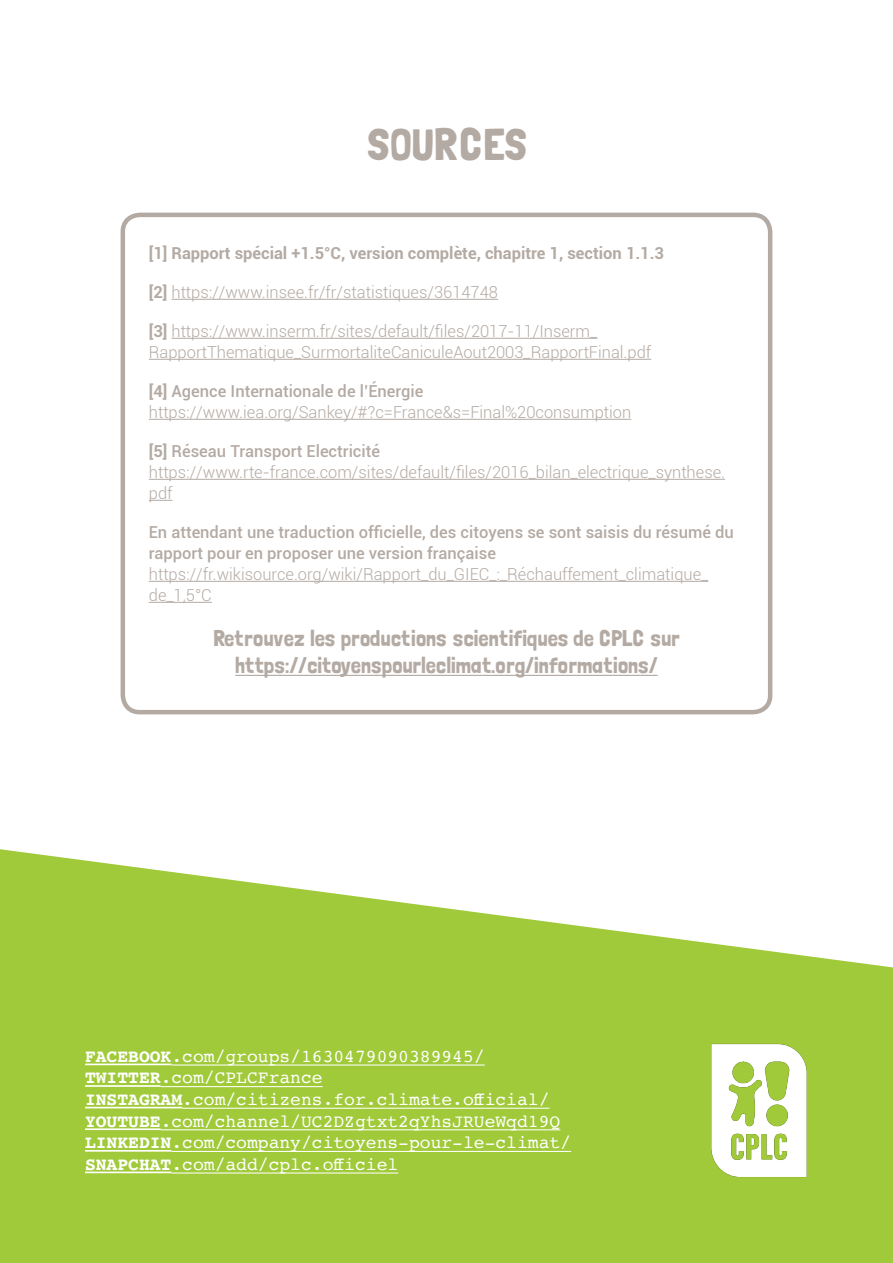
<style>
.page{position:relative;width:893px;height:1263px;background:#fff}
.page>*{position:absolute;margin:0;border:0;box-sizing:border-box;transform-origin:0 0}
.t1{font:45px "Londrina Solid";color:#b4aaa4}
.t2{font:22.5px/27px "Londrina Solid";color:#b4aaa4;text-align:center}
.t3{font:18px/21.6px "Courier";color:#fff}
.t4{font:300 16.5px/21px "Roboto";color:#b4aaa4}
.t5{font:500 16.5px/21px "Roboto";color:#b4aaa4}
.t6{font:700 16.5px "Roboto";color:#b4aaa4}
.s1{font-weight:700}
.s2{font-weight:500}
</style>
<div class="page">
<svg style="left:0;top:849px;width:893px;height:414px;fill:#a0ca39"></svg>
<hr style="left:85px;top:1063px;width:86px;height:2px;background:#fff">
<hr style="left:171px;top:1064px;width:314px;height:1px;background:#fff">
<hr style="left:85px;top:1085px;width:76px;height:2px;background:#fff">
<hr style="left:161px;top:1086px;width:162px;height:1px;background:#fff">
<hr style="left:85px;top:1107px;width:97px;height:1px;background:#fff">
<hr style="left:182px;top:1108px;width:368px;height:1px;background:#fff">
<hr style="left:85px;top:1128px;width:76px;height:2px;background:#fff">
<hr style="left:161px;top:1129px;width:399px;height:1px;background:#fff">
<hr style="left:85px;top:1150px;width:86px;height:2px;background:#fff">
<hr style="left:171px;top:1151px;width:400px;height:1px;background:#fff">
<hr style="left:85px;top:1171px;width:86px;height:2px;background:#fff">
<hr style="left:171px;top:1172px;width:227px;height:1px;background:#fff">
<img style="left:642px;top:994px;width:234px;height:233px">
<hr style="left:171px;top:299px;width:327px;height:1px;background:#b4aaa4">
<hr style="left:171px;top:338px;width:426px;height:1px;background:#b4aaa4">
<hr style="left:149px;top:359px;width:502px;height:1px;background:#b4aaa4">
<hr style="left:149px;top:419px;width:482px;height:1px;background:#b4aaa4">
<hr style="left:149px;top:479px;width:576px;height:1px;background:#b4aaa4">
<svg style="left:149px;top:500px;width:23px;height:1px"></svg>
<hr style="left:149px;top:581px;width:559px;height:1px;background:#b4aaa4">
<hr style="left:149px;top:602px;width:63px;height:1px;background:#b4aaa4">
<hr style="left:235px;top:675px;width:423px;height:1px;background:#b4aaa4">
<div style="left:121px;top:213px;width:651px;height:501px;border:4px solid #b4aaa4;border-radius:17px"></div>
<h1 class="t1" style="left:365px;top:118px;width:164px">SOURCES</h1>
<p class="t6" style="left:149px;top:242px;width:517px">[1] Rapport spécial +1.5°C, version complète, chapitre 1, section 1.1.3</p>
<p class="t4" style="left:149px;top:281px;width:351px"><span class="s1">[2]</span> https://www.insee.fr/fr/statistiques/3614748</p>
<p class="t4" style="left:149px;top:320px;width:504px"><span class="s1">[3]</span> https://www.inserm.fr/sites/default/files/2017-11/Inserm_<br>RapportThematique_SurmortaliteCaniculeAout2003_RapportFinal.pdf</p>
<p class="t4" style="left:149px;top:380px;width:484px"><span class="s1">[4]</span> <span class="s2">Agence Internationale de l’Énergie </span>https://www.iea.org/Sankey/#?c=France&amp;s=Final%20consumption</p>
<p class="t4" style="left:149px;top:440px;width:578px"><span class="s1">[5]</span> <span class="s2">Réseau Transport Electricité </span>https://www.rte-france.com/sites/default/files/2016_bilan_electrique_synthese. pdf</p>
<p class="t5" style="left:149px;top:521px;width:586px">En attendant une traduction officielle, des citoyens se sont saisis du résumé du rapport pour en proposer une version française</p>
<p class="t4" style="left:149px;top:563px;width:561px">https://fr.wikisource.org/wiki/Rapport_du_GIEC_:_Réchauffement_climatique_ de_1,5°C</p>
<h2 class="t2" style="left:213px;top:624px;width:468px">Retrouvez les productions scientifiques de CPLC sur https://citoyenspourleclimat.org/informations/</h2>
<p class="t3" style="left:85px;top:1045px;width:488px"><span class="s1">FACEBOOK</span>.com/groups/1630479090389945/ <span class="s1">TWITTER</span>.com/CPLCFrance <span class="s1">INSTAGRAM</span>.com/citizens.for.climate.official/ <span class="s1">YOUTUBE</span>.com/channel/UC2DZgtxt2qYhsJRUeWqd19Q <span class="s1">LINKEDIN</span>.com/company/citoyens-pour-le-climat/ <span class="s1">SNAPCHAT</span>.com/add/cplc.officiel</p>
</div>
